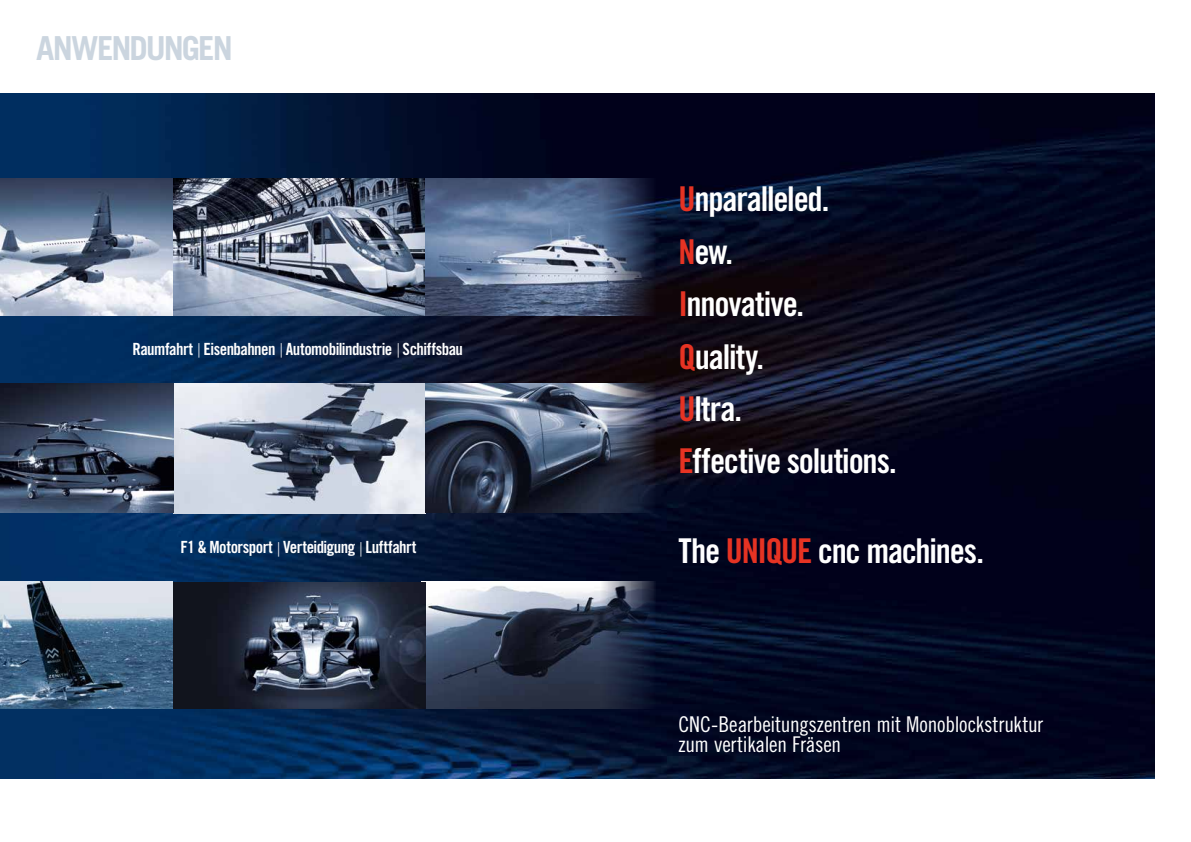
<style>
.page{position:relative;width:1191px;height:842px;background:#fff}
.page>*{position:absolute;margin:0;border:0;box-sizing:border-box;transform-origin:0 0}
.t1{font:34.2px/52.4px "Trade Gothic LT Std Bd Cn 20";letter-spacing:-.035em;color:#fff}
.t2{font:700 33.1px "Trade Gothic LT Std";letter-spacing:-.06em;color:#cbd5df}
.t3{font:21.7px/20px "Trade Gothic LT Std Cn 18";letter-spacing:-.01em;color:#fff}
.t4{font:16.8px "Trade Gothic LT Std Bd Cn 20";letter-spacing:-.03em;color:#fff}
.s1{font-family:"Trade Gothic LT Std Cn 18 Obl";font-size:13px}
.s2{color:#e63323}
</style>
<div class="page">
<img style="left:0;top:94px;width:1154px;height:685px">
<img style="left:0;top:383px;width:656px;height:130px">
<img style="left:425px;top:582px;width:231px;height:127px">
<img style="left:0;top:179px;width:656px;height:137px">
<img style="left:0;top:582px;width:425px;height:127px">
<svg style="left:425px;top:383px;width:231px;height:129px;background:#434d61"></svg>
<h2 class="t2" style="left:36px;top:28px;width:198px">ANWENDUNGEN</h2>
<p class="t4" style="left:132px;top:339px;width:332px">Raumfahrt <span class="s1">|</span> Eisenbahnen <span class="s1">|</span> Automobilindustrie <span class="s1">|</span> Schiffsbau</p>
<p class="t4" style="left:181px;top:537px;width:237px">F1 &amp; Motorsport <span class="s1">|</span> Verteidigung <span class="s1">|</span> Luftfahrt</p>
<h1 class="t1" style="left:678px;top:172px;width:220px"><span class="s2">U</span>nparalleled.<br><span class="s2">N</span>ew.<br><span class="s2">I</span>nnovative.<br><span class="s2">Q</span>uality.<br><span class="s2">U</span>ltra.<br><span class="s2">E</span>ffective solutions.</h1>
<h1 class="t1" style="left:678px;top:524px;width:307px">The <span class="s2">UNIQUE</span> cnc machines.</h1>
<p class="t3" style="left:678px;top:713px;width:366px">CNC-Bearbeitungszentren mit Monoblockstruktur zum vertikalen Fräsen</p>
</div>
